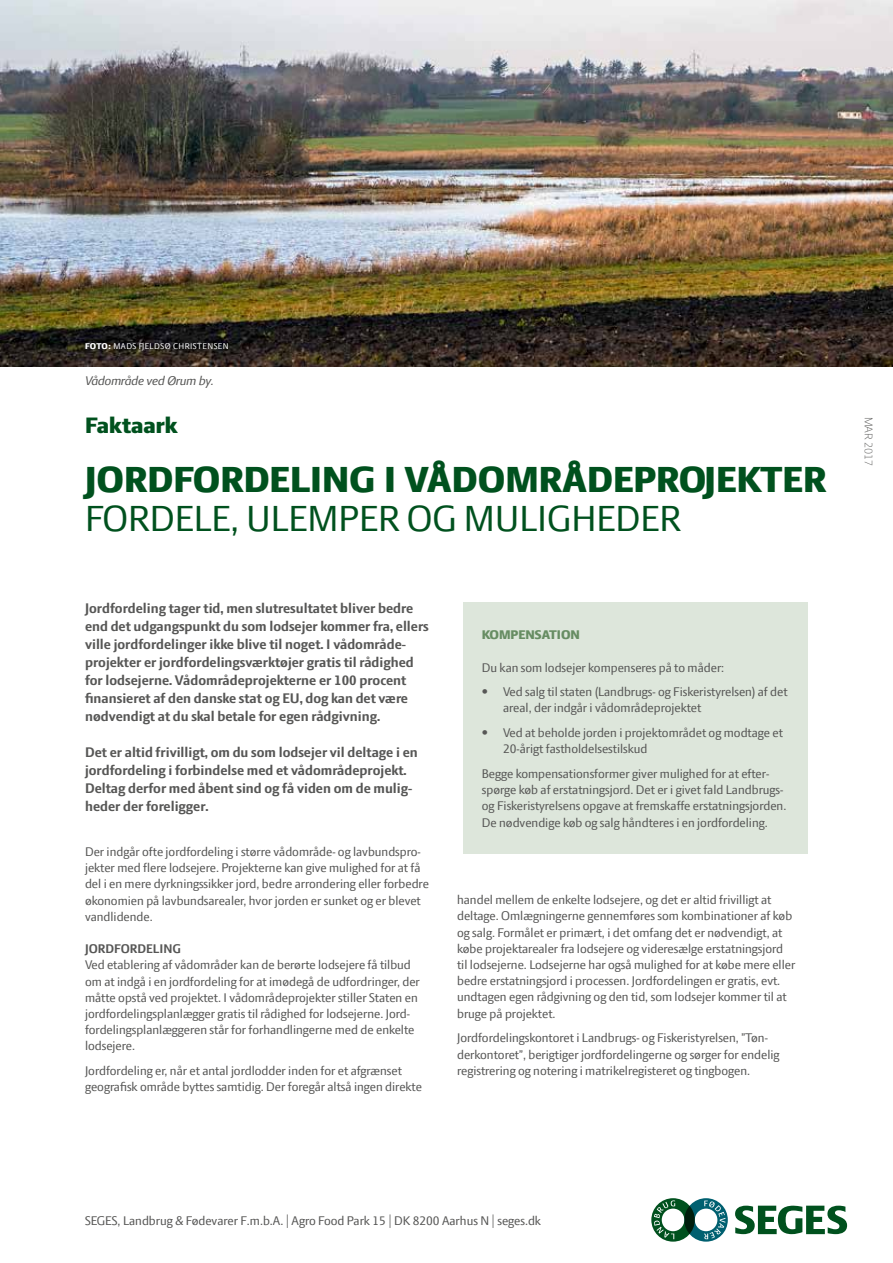
<style>
.page{position:relative;width:893px;height:1263px;background:#fff}
.page>*{position:absolute;margin:0;border:0;box-sizing:border-box;transform-origin:0 0}
.t1{font:800 39px "LF Press Sans";color:#00511e}
.t2{font:39px "LF Press Sans";color:#00511e}
.t3{font:800 24px "LF Press Sans";color:#00511e}
.t4{font:700 15px/18px "LF Press Sans";color:#575756}
.t5{font:13.5px/16.2px "LF Press Sans";color:#575756}
.t6{font:italic 13.5px "LF Press Sans";letter-spacing:-.02em;color:#575756}
.t7{font:700 13.5px "LF Press Sans";color:#575756}
.t8{font:800 13.5px "LF Press Sans";color:#678d63}
.t9{font:300 12px "LF Press Sans";color:#575756}
.t10{font:9px "LF Press Sans";letter-spacing:.05em;color:#fff}
.s1{font-weight:800}
</style>
<div class="page">
<svg style="left:651px;top:1198px;width:77px;height:43px"></svg>
<svg style="left:735px;top:1206px;width:112px;height:28px"></svg>
<img style="left:0;top:0;width:893px;height:366px">
<div style="left:463px;top:602px;width:345px;height:251px;background:#dde6db"></div>
<p class="t10" style="left:85px;top:341px;width:145px"><span class="s1">FOTO:</span> MADS FJELDSØ CHRISTENSEN</p>
<p class="t6" style="left:85px;top:373px;width:130px">Vådområde ved Ørum by.</p>
<h2 class="t3" style="left:85px;top:411px;width:94px">Faktaark</h2>
<h1 class="t1" style="left:85px;top:456px;width:743px">JORDFORDELING I VÅDOMRÅDEPROJEKTER</h1>
<h1 class="t2" style="left:85px;top:495px;width:598px">FORDELE, ULEMPER OG MULIGHEDER</h1>
<p class="t4" style="left:85px;top:599px;width:345px">Jordfordeling tager tid, men slutresultatet bliver bedre end det udgangspunkt du som lodsejer kommer fra, ellers ville jordfordelinger ikke blive til noget. I vådområde&shy;projekter er jordfordelingsværktøjer gratis til rådighed for lodsejerne. Vådområdeprojekterne er 100 procent finansieret af den danske stat og EU, dog kan det være nødvendigt at du skal betale for egen rådgivning.</p>
<p class="t4" style="left:85px;top:743px;width:334px">Det er altid frivilligt, om du som lodsejer vil deltage i en jordfordeling i forbindelse med et vådområdeprojekt.<br>Deltag derfor med åbent sind og få viden om de mulig&shy;heder der foreligger.</p>
<p class="t5" style="left:85px;top:843px;width:345px">Der indgår ofte jordfordeling i større vådområde- og lavbundspro&shy;jekter med flere lodsejere. Projekterne kan give mulighed for at få del i en mere dyrkningssikker jord, bedre arrondering eller forbedre økonomien på lavbundsarealer, hvor jorden er sunket og er blevet vandlidende.</p>
<p class="t7" style="left:85px;top:941px;width:97px">JORDFORDELING</p>
<p class="t5" style="left:85px;top:957px;width:336px">Ved etablering af vådområder kan de berørte lodsejere få tilbud om at indgå i en jordfordeling for at imødegå de udfordringer, der måtte opstå ved projektet. I vådområdeprojekter stiller Staten en jordfordelingsplanlægger gratis til rådighed for lodsejerne. Jord&shy;fordelingsplanlæggeren står for forhandlingerne med de enkelte lodsejere.</p>
<p class="t5" style="left:85px;top:1062px;width:338px">Jordfordeling er, når et antal jordlodder inden for et afgrænset geografisk område byttes samtidig. Der foregår altså ingen direkte</p>
<p class="t8" style="left:482px;top:627px;width:100px">KOMPENSATION</p>
<p class="t5" style="left:482px;top:659px;width:244px">Du kan som lodsejer kompenseres på to måder:</p>
<p class="t5" style="left:503px;top:683px;width:286px;text-indent:-21px">• Ved salg til staten (Landbrugs- og Fiskeristyrelsen) af det areal, der indgår i vådområdeprojektet</p>
<p class="t5" style="left:503px;top:724px;width:281px;text-indent:-21px">• Ved at beholde jorden i projektområdet og modtage et<br>20-årigt fastholdelsestilskud</p>
<p class="t5" style="left:482px;top:765px;width:306px">Begge kompensationsformer giver mulighed for at efter&shy;spørge køb af erstatningsjord. Det er i givet fald Landbrugs&shy;og Fiskeristyrelsens opgave at fremskaffe erstatningsjorden.<br>De nødvendige køb og salg håndteres i en jordfordeling.</p>
<p class="t5" style="left:457px;top:891px;width:340px">handel mellem de enkelte lodsejere, og det er altid frivilligt at deltage. Omlægningerne gennemføres som kombinationer af køb og salg. Formålet er primært, i det omfang det er nødvendigt, at købe projektarealer fra lodsejere og videresælge erstatningsjord til lodsejerne. Lodsejerne har også mulighed for at købe mere eller bedre erstatningsjord i processen. Jordfordelingen er gratis, evt. undtagen egen rådgivning og den tid, som lodsejer kommer til at bruge på projektet.</p>
<p class="t5" style="left:457px;top:1030px;width:324px">Jordfordelingskontoret i Landbrugs- og Fiskeristyrelsen, ”Tøn&shy;derkontoret”, berigtiger jordfordelingerne og sørger for endelig registrering og notering i matrikelregisteret og tingbogen.</p>
<p class="t9" style="left:876px;top:417px;width:50px;rotate:90deg">MAR 2017</p>
<p class="t5" style="left:85px;top:1212px;width:457px">SEGES, Landbrug &amp; Fødevarer F.m.b.A. | Agro Food Park 15 | DK 8200 Aarhus N | seges.dk</p>
</div>
